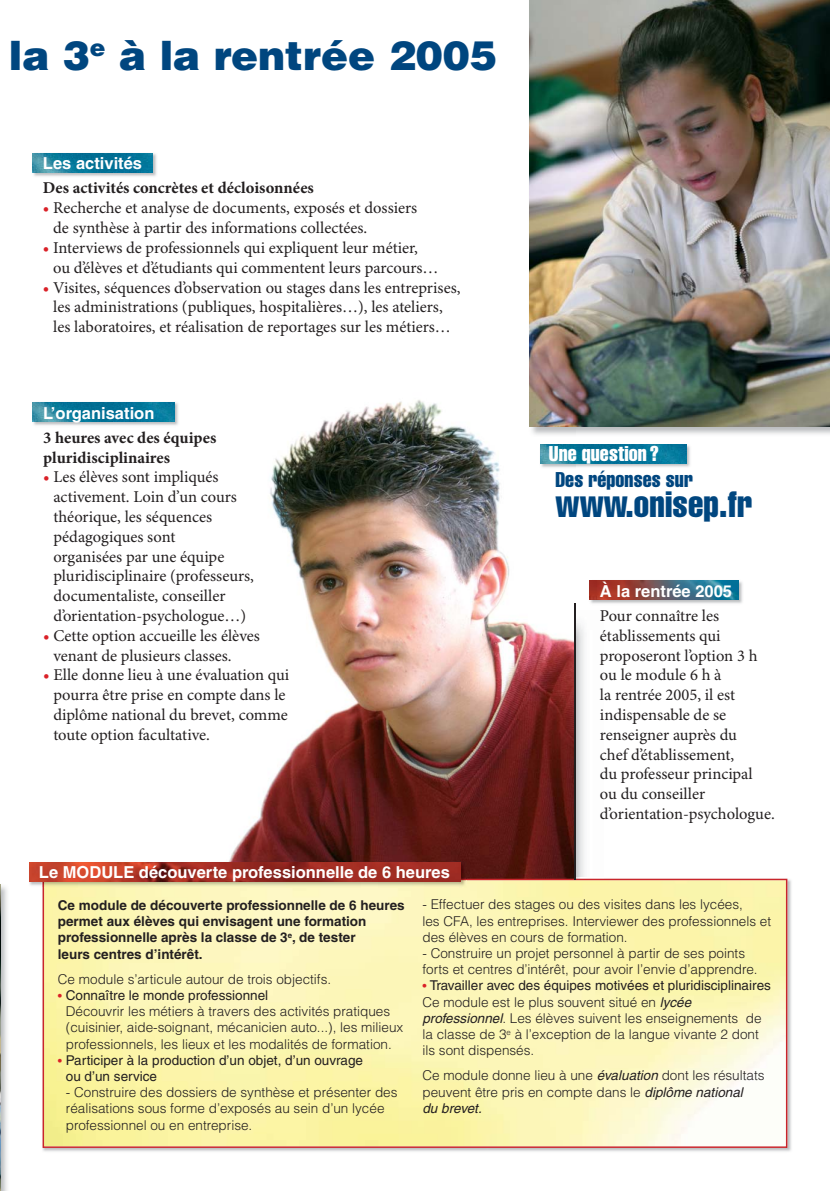
<style>
.page{position:relative;width:830px;height:1191px;background:#fff}
.page>*{position:absolute;margin:0;border:0;box-sizing:border-box;transform-origin:0 0}
.t1{font:900 40.5px "Helvetica";color:#00467f}
.t2{font:extra-condensed 36px "Helvetica";letter-spacing:.005em;color:#00467f}
.t3{font:extra-condensed 21px "Helvetica";letter-spacing:.005em;color:#00467f}
.t4{font:extra-condensed 21px "Helvetica";letter-spacing:.005em;color:#fff}
.t5{font:16.5px/19.8px "Minion Pro";color:#231f20}
.t6{font:700 16.5px "Helvetica";color:#fff}
.t7{font:700 16.5px/19.8px "Minion Pro";color:#231f20}
.t8{font:300 13.5px/16.2px "Helvetica";color:#231f20}
.t9{font:700 13.5px/16.2px "Helvetica";color:#231f20}
.t10{font:13.5px/16.2px "Helvetica";color:#231f20}
.s1{font-weight:600;color:#da2128}
.s2{font-weight:400;font-size:12px;color:#da2128}
.s3{font-weight:400}
.s4{font-size:12px;color:#da2128}
.s5{font-weight:400;font-style:italic}
</style>
<div class="page">
<img style="left:226px;top:400px;width:348px;height:478px">
<img style="left:42px;top:878px;width:749px;height:274px">
<svg style="left:43px;top:878px;width:744px;height:269px;background:#fbf4b5"></svg>
<img style="left:460px;top:862px;width:6px;height:16px">
<img style="left:43px;top:878px;width:423px;height:9px">
<img style="left:30px;top:862px;width:430px;height:20px">
<img style="left:528px;top:400px;width:47px;height:37px">
<img style="left:529px;top:0;width:300px;height:427px">
<img style="left:539px;top:444px;width:151px;height:24px">
<img style="left:540px;top:445px;width:145px;height:18px">
<img style="left:590px;top:580px;width:153px;height:24px">
<img style="left:589px;top:580px;width:149px;height:20px">
<img style="left:32px;top:153px;width:125px;height:24px">
<img style="left:33px;top:153px;width:119px;height:19px">
<img style="left:32px;top:402px;width:146px;height:24px">
<img style="left:33px;top:402px;width:141px;height:20px">
<img style="left:1px;top:886px;width:6px;height:305px">
<img style="left:0;top:884px;width:1px;height:307px">
<hr style="left:574px;top:603px;width:2px;height:277px;background:#231f20">
<h1 class="t1" style="left:9px;top:41px;width:489px">la 3<sup>e</sup> à la rentrée 2005</h1>
<p class="t6" style="left:43px;top:158px;width:101px">Les activités</p>
<p class="t7" style="left:43px;top:180px;width:272px">Des activités concrètes et décloisonnées</p>
<p class="t5" style="left:53px;top:199px;width:365px;text-indent:-10px"><span class="s1">•</span> Recherche et analyse de documents, exposés et dossiers de synthèse à partir des informations collectées.</p>
<p class="t5" style="left:53px;top:239px;width:387px;text-indent:-10px"><span class="s1">•</span> Interviews de professionnels qui expliquent leur métier, ou d’élèves et d’étudiants qui commentent leurs parcours…</p>
<p class="t5" style="left:43px;top:279px;width:419px;text-align:center"><span class="s1">•</span> Visites, séquences d’observation ou stages dans les entreprises, les administrations (publiques, hospitalières…), les ateliers,<br>les laboratoires, et réalisation de reportages sur les métiers…</p>
<p class="t6" style="left:43px;top:407px;width:113px">L’organisation</p>
<p class="t7" style="left:43px;top:429px;width:175px">3 heures avec des équipes pluridisciplinaires</p>
<p class="t5" style="left:53px;top:468px;width:202px;text-indent:-10px"><span class="s1">•</span> Les élèves sont impliqués activement. Loin d’un cours théorique, les séquences pédagogiques sont<br>organisées par une équipe pluridisciplinaire (professeurs, documentaliste, conseiller d’orientation-psychologue…)</p>
<p class="t5" style="left:53px;top:627px;width:208px;text-indent:-10px"><span class="s1">•</span> Cette option accueille les élèves venant de plusieurs classes.</p>
<p class="t5" style="left:53px;top:666px;width:237px;text-indent:-10px"><span class="s1">•</span> Elle donne lieu à une évaluation qui pourra être prise en compte dans le diplôme national du brevet, comme toute option facultative.</p>
<p class="t6" style="left:39px;top:866px;width:412px">Le MODULE découverte professionnelle de 6 heures</p>
<p class="t4" style="left:548px;top:446px;width:112px">Une question ?</p>
<p class="t3" style="left:555px;top:472px;width:139px">Des réponses sur</p>
<h2 class="t2" style="left:555px;top:491px;width:198px">www.onisep.fr</h2>
<p class="t6" style="left:599px;top:585px;width:134px">À la rentrée 2005</p>
<p class="t5" style="left:599px;top:607px;width:176px">Pour connaître les établissements qui proposeront l’option 3 h ou le module 6 h à<br>la rentrée 2005, il est indispensable de se renseigner auprès du<br>chef d’établissement,<br>du professeur principal<br>ou du conseiller d’orientation-psychologue.</p>
<p class="t9" style="left:58px;top:898px;width:348px">Ce module de découverte professionnelle de 6 heures permet aux élèves qui envisagent une formation professionnelle après la classe de 3<sup>e</sup>, de tester<br>leurs centres d’intérêt.</p>
<p class="t8" style="left:58px;top:972px;width:275px">Ce module s’articule autour de trois objectifs.</p>
<p class="t8" style="left:66px;top:988px;width:339px;text-indent:-8px"><span class="s2">•</span> <span class="s3">Connaître le monde professionnel<br></span>Découvrir les métiers à travers des activités pratiques (cuisinier, aide-soignant, mécanicien auto...), les milieux professionnels, les lieux et les modalités de formation.</p>
<p class="t10" style="left:66px;top:1053px;width:299px;text-indent:-8px"><span class="s4">•</span> Participer à la production d’un objet, d’un ouvrage ou d’un service</p>
<p class="t8" style="left:66px;top:1085px;width:333px">- Construire des dossiers de synthèse et présenter des réalisations sous forme d’exposés au sein d’un lycée professionnel ou en entreprise.</p>
<p class="t8" style="left:422px;top:897px;width:350px">- Effectuer des stages ou des visites dans les lycées,<br>les CFA, les entreprises. Interviewer des professionnels et des élèves en cours de formation.</p>
<p class="t8" style="left:422px;top:946px;width:336px">- Construire un projet personnel à partir de ses points forts et centres d’intérêt, pour avoir l’envie d’apprendre.</p>
<p class="t8" style="left:422px;top:978px;width:350px"><span class="s2">•</span> <span class="s3">Travailler avec des équipes motivées et pluridisciplinaires </span>Ce module est le plus souvent situé en <span class="s5">lycée professionnel</span>. Les élèves suivent les enseignements de la classe de 3<sup>e</sup> à l’exception de la langue vivante 2 dont ils sont dispensés.</p>
<p class="t8" style="left:422px;top:1068px;width:343px">Ce module donne lieu à une <span class="s5">évaluation</span> dont les résultats peuvent être pris en compte dans le <span class="s5">diplôme national<br>du brevet.</span></p>
</div>
